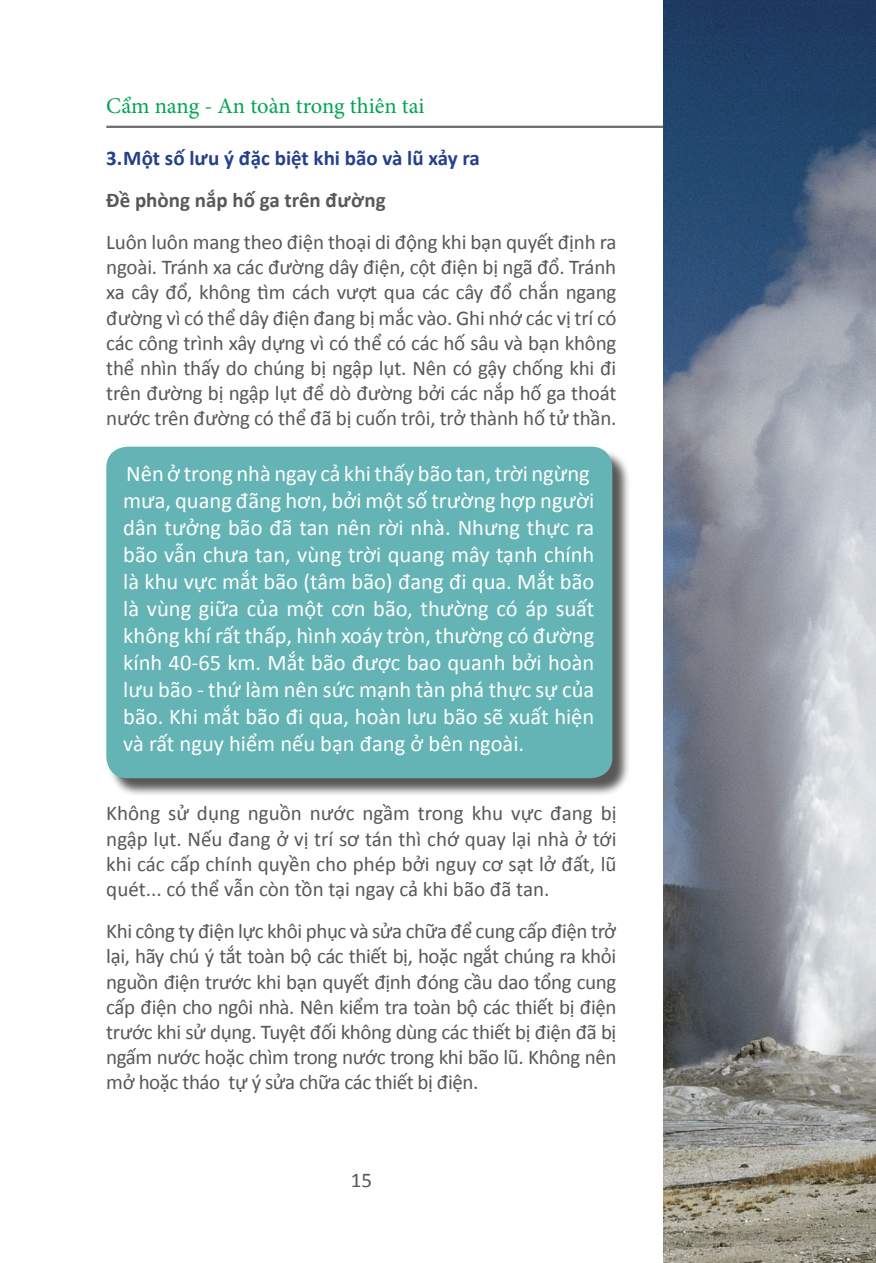
<style>
.page{position:relative;width:876px;height:1263px;background:#fff}
.page>*{position:absolute;margin:0;border:0;box-sizing:border-box;transform-origin:0 0}
.t1{font:22.5px/27px "Calibri";color:#fff}
.t2{font:22.5px "Minion Pro";letter-spacing:-.005em;color:#00a54f}
.t3{font:21px/25.2px "Calibri";letter-spacing:-.01em;color:#57585a;text-align:justify}
.t4{font:700 21px "Calibri";color:#253f8e}
.t5{font:700 21px "Calibri";color:#57585a}
</style>
<div class="page">
<hr style="left:106px;top:126px;width:770px;height:2px;background:#6c6d70">
<img style="left:663px;top:0;width:213px;height:1263px">
<div style="left:109px;top:449px;width:522px;height:348px;background:#231f20;opacity:.75"></div>
<div style="left:106px;top:447px;width:506px;height:331px;background:#64b4b5;border-radius:21px"></div>
<p class="t2" style="left:106px;top:91px;width:320px">Cẩm nang - An toàn trong thiên tai</p>
<p class="t4" style="left:106px;top:144px;width:375px">3.Một số lưu ý đặc biệt khi bão và lũ xảy ra</p>
<p class="t5" style="left:106px;top:186px;width:281px">Đề phòng nắp hố ga trên đường</p>
<p class="t3" style="left:106px;top:229px;width:512px">Luôn luôn mang theo điện thoại di động khi bạn quyết định ra ngoài. Tránh xa các đường dây điện, cột điện bị ngã đổ. Tránh xa cây đổ, không tìm cách vượt qua các cây đổ chắn ngang đường vì có thể dây điện đang bị mắc vào. Ghi nhớ các vị trí có các công trình xây dựng vì có thể có các hố sâu và bạn không thể nhìn thấy do chúng bị ngập lụt. Nên có gậy chống khi đi trên đường bị ngập lụt để dò đường bởi các nắp hố ga thoát nước trên đường có thể đã bị cuốn trôi, trở thành hố tử thần.</p>
<p class="t1" style="left:123px;top:460px;width:473px">Nên ở trong nhà ngay cả khi thấy bão tan, trời ngừng mưa, quang đãng hơn, bởi một số trường hợp người dân tưởng bão đã tan nên rời nhà. Nhưng thực ra bão vẫn chưa tan, vùng trời quang mây tạnh chính là khu vực mắt bão (tâm bão) đang đi qua. Mắt bão là vùng giữa của một cơn bão, thường có áp suất không khí rất thấp, hình xoáy tròn, thường có đường kính 40-65 km. Mắt bão được bao quanh bởi hoàn lưu bão - thứ làm nên sức mạnh tàn phá thực sự của bão. Khi mắt bão đi qua, hoàn lưu bão sẽ xuất hiện và rất nguy hiểm nếu bạn đang ở bên ngoài.</p>
<p class="t3" style="left:106px;top:801px;width:512px">Không sử dụng nguồn nước ngầm trong khu vực đang bị ngập lụt. Nếu đang ở vị trí sơ tán thì chớ quay lại nhà ở tới khi các cấp chính quyền cho phép bởi nguy cơ sạt lở đất, lũ quét... có thể vẫn còn tồn tại ngay cả khi bão đã tan.</p>
<p class="t3" style="left:106px;top:919px;width:512px">Khi công ty điện lực khôi phục và sửa chữa để cung cấp điện trở lại, hãy chú ý tắt toàn bộ các thiết bị, hoặc ngắt chúng ra khỏi nguồn điện trước khi bạn quyết định đóng cầu dao tổng cung cấp điện cho ngôi nhà. Nên kiểm tra toàn bộ các thiết bị điện trước khi sử dụng. Tuyệt đối không dùng các thiết bị điện đã bị ngấm nước hoặc chìm trong nước trong khi bão lũ. Không nên mở hoặc tháo tự ý sửa chữa các thiết bị điện.</p>
<p class="t3" style="left:351px;top:1168px;width:23px">15</p>
</div>
